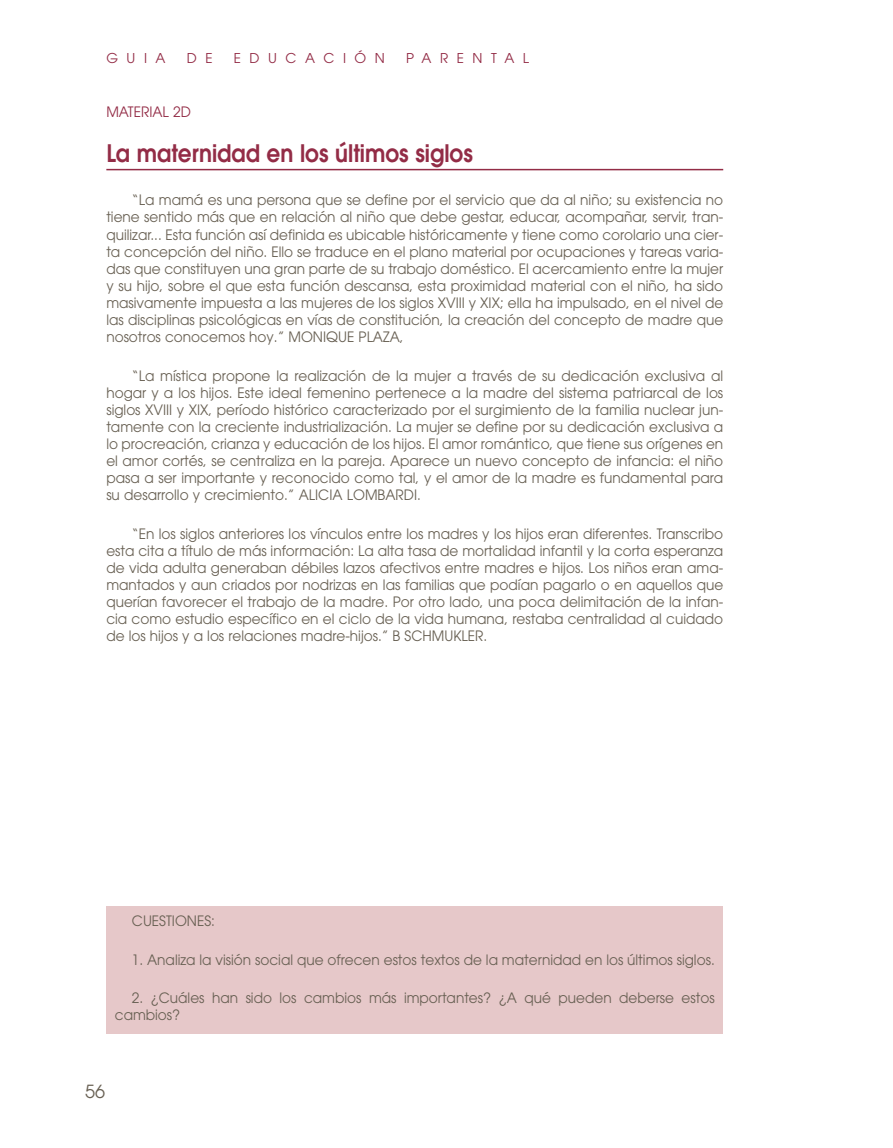
<style>
.page{position:relative;width:893px;height:1148px;background:#fff}
.page>*{position:absolute;margin:0;border:0;box-sizing:border-box;transform-origin:0 0}
.t1{font:600 24px "Avant Garde";color:#932c46;scale:.9 1}
.t2{font:18px "Avant Garde";color:#686053}
.t3{font:14.25px/17.1px "Avant Garde";color:#686053;text-align:justify;scale:.96 1}
.t4{font:14.25px "Avant Garde";color:#932c46;scale:.96 1}
.t5{font:13.5px "Avant Garde";letter-spacing:.63em;color:#932c46}
</style>
<div class="page">
<div style="left:106px;top:906px;width:617px;height:127px;background:#e6c8c9"></div>
<hr style="left:106px;top:169px;width:617px;height:1px;background:#932c46">
<p class="t5" style="left:106px;top:53px;width:61px">GUIA</p>
<p class="t5" style="left:187px;top:53px;width:27px">D E</p>
<p class="t5" style="left:234px;top:53px;width:153px">EDUCACIÓN</p>
<p class="t5" style="left:406px;top:53px;width:124px">PARENTAL</p>
<p class="t4" style="left:106px;top:106px;width:90px">MATERIAL 2D</p>
<h1 class="t1" style="left:106px;top:145px;width:409px">La maternidad en los últimos siglos</h1>
<p class="t3" style="left:106px;top:193px;width:644px;text-indent:26px">“La mamá es una persona que se define por el servicio que da al niño; su existencia no tiene sentido más que en relación al niño que debe gestar, educar, acompañar, servir, tran&shy;quilizar... Esta función así definida es ubicable históricamente y tiene como corolario una cier&shy;ta concepción del niño. Ello se traduce en el plano material por ocupaciones y tareas varia&shy;das que constituyen una gran parte de su trabajo doméstico. El acercamiento entre la mujer y su hijo, sobre el que esta función descansa, esta proximidad material con el niño, ha sido masivamente impuesta a las mujeres de los siglos XVIII y XIX; ella ha impulsado, en el nivel de las disciplinas psicológicas en vías de constitución, la creación del concepto de madre que nosotros conocemos hoy.” MONIQUE PLAZA,</p>
<p class="t3" style="left:106px;top:368px;width:644px;text-indent:26px">“La mística propone la realización de la mujer a través de su dedicación exclusiva al hogar y a los hijos. Este ideal femenino pertenece a la madre del sistema patriarcal de los siglos XVIII y XIX, período histórico caracterizado por el surgimiento de la familia nuclear jun&shy;tamente con la creciente industrialización. La mujer se define por su dedicación exclusiva a lo procreación, crianza y educación de los hijos. El amor romántico, que tiene sus orígenes en el amor cortés, se centraliza en la pareja. Aparece un nuevo concepto de infancia: el niño pasa a ser importante y reconocido como tal, y el amor de la madre es fundamental para su desarrollo y crecimiento.” ALICIA LOMBARDI.</p>
<p class="t3" style="left:106px;top:526px;width:644px;text-indent:26px">“En los siglos anteriores los vínculos entre los madres y los hijos eran diferentes. Transcribo esta cita a título de más información: La alta tasa de mortalidad infantil y la corta esperanza de vida adulta generaban débiles lazos afectivos entre madres e hijos. Los niños eran ama&shy;mantados y aun criados por nodrizas en las familias que podían pagarlo o en aquellos que querían favorecer el trabajo de la madre. Por otro lado, una poca delimitación de la infan&shy;cia como estudio específico en el ciclo de la vida humana, restaba centralidad al cuidado de los hijos y a los relaciones madre-hijos.” B SCHMUKLER.</p>
<p class="t3" style="left:132px;top:914px;width:88px">CUESTIONES:</p>
<p class="t3" style="left:132px;top:952px;width:608px">1. Analiza la visión social que ofrecen estos textos de la maternidad en los últimos siglos.</p>
<p class="t3" style="left:115px;top:990px;width:626px;text-indent:17px">2. ¿Cuáles han sido los cambios más importantes? ¿A qué pueden deberse estos cambios?</p>
<p class="t2" style="left:85px;top:1084px;width:21px">56</p>
</div>
